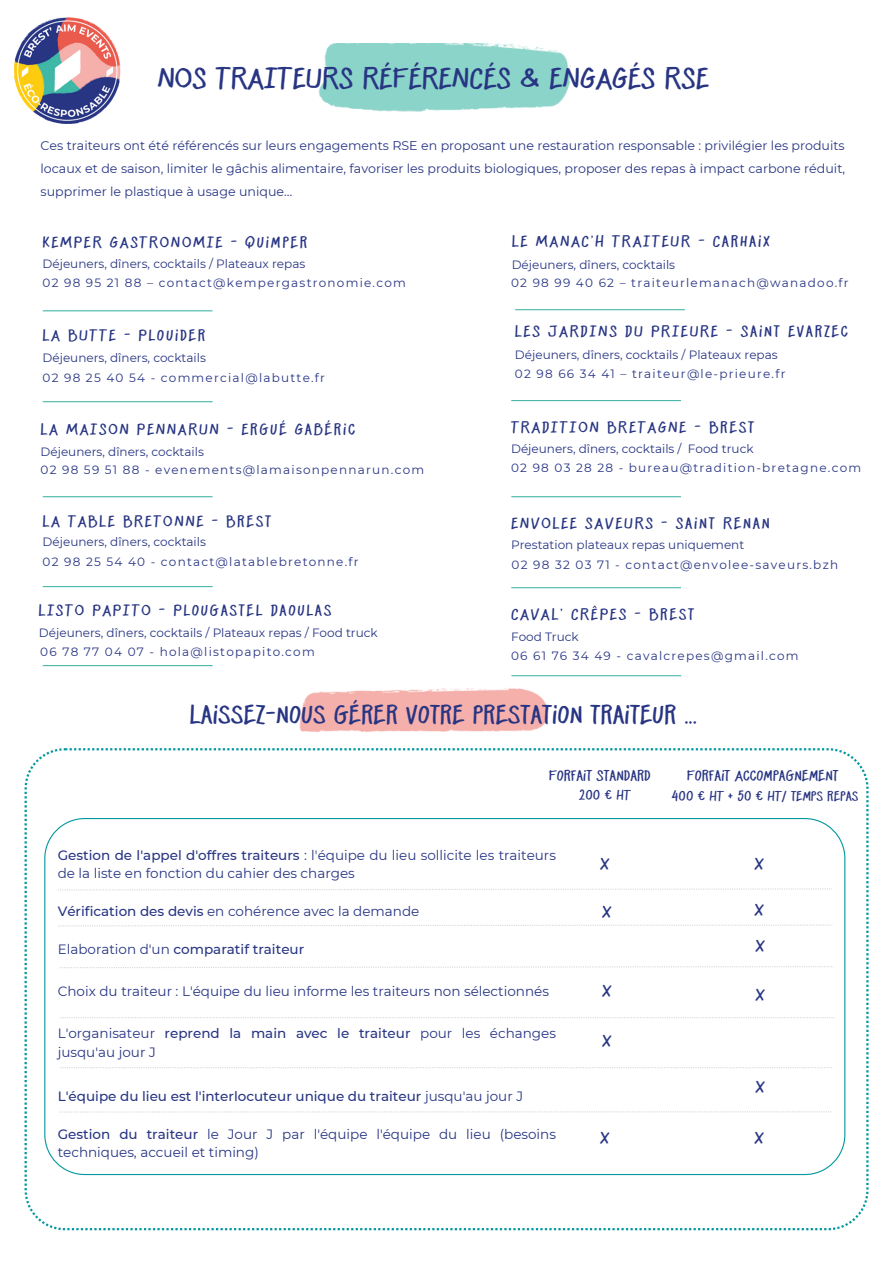
<style>
.page{position:relative;width:894px;height:1264px;background:#fff}
.page>*{position:absolute;margin:0;border:0;box-sizing:border-box;transform-origin:0 0}
.t1{font:30.9px "Trial Party";color:#283583}
.t2{font:27px "Trial Party";color:#283583}
.t3{font:18px "Trial Party";color:#283583}
.t4{font:16.5px "Trial Party";letter-spacing:.1em;color:#283583}
.t5{font:15.6px "Trial Party";color:#283583}
.t6{font:14.1px "Trial Party";color:#283583}
.t7{font:13.5px/18.9px "Montserrat";color:#283583}
.t8{font:500 13.5px "Montserrat";color:#283583}
.t9{font:12.6px/23.1px "Montserrat";color:#283583;text-align:justify}
.t10{font:12px "Montserrat";letter-spacing:.1em;color:#283583}
.t11{font:12px "Montserrat";color:#283583}
.s1{font-weight:500}
.s2{font-weight:400}
</style>
<div class="page">
<img style="left:318px;top:43px;width:253px;height:69px">
<hr style="left:43px;top:401px;width:169px;height:1px;background:#49b8a7">
<hr style="left:43px;top:496px;width:169px;height:1px;background:#49b8a7">
<hr style="left:43px;top:310px;width:169px;height:1px;background:#49b8a7">
<hr style="left:43px;top:586px;width:169px;height:1px;background:#49b8a7">
<hr style="left:511px;top:400px;width:169px;height:1px;background:#49b8a7">
<hr style="left:511px;top:496px;width:169px;height:1px;background:#49b8a7">
<hr style="left:515px;top:309px;width:169px;height:1px;background:#49b8a7">
<hr style="left:511px;top:587px;width:169px;height:1px;background:#49b8a7">
<hr style="left:43px;top:665px;width:169px;height:1px;background:#49b8a7">
<img style="left:14px;top:18px;width:106px;height:106px">
<svg style="left:25px;top:748px;width:843px;height:482px"></svg>
<svg style="left:44px;top:818px;width:801px;height:357px"></svg>
<hr style="left:511px;top:675px;width:169px;height:1px;background:#49b8a7">
<img style="left:299px;top:676px;width:257px;height:56px">
<svg style="left:58px;top:888px;width:773px;height:2px"></svg>
<svg style="left:58px;top:924px;width:774px;height:2px"></svg>
<svg style="left:60px;top:966px;width:773px;height:2px"></svg>
<svg style="left:60px;top:1017px;width:774px;height:1px"></svg>
<svg style="left:60px;top:1067px;width:772px;height:1px"></svg>
<svg style="left:60px;top:1111px;width:772px;height:1px"></svg>
<p class="t1" style="left:157px;top:64px;width:553px">NOS TRAITEURS RÉFÉRENCÉS &amp; ENGAGÉS RSE</p>
<p class="t9" style="left:41px;top:134px;width:805px">Ces traiteurs ont été référencés sur leurs engagements RSE en proposant une restauration responsable : privilégier les produits locaux et de saison, limiter le gâchis alimentaire, favoriser les produits biologiques, proposer des repas à impact carbone réduit, supprimer le plastique à usage unique…</p>
<p class="t4" style="left:42px;top:235px;width:266px">KEMPER GASTRONOMIE - QUIMPER</p>
<p class="t11" style="left:42px;top:256px;width:264px">Déjeuners, dîners, cocktails / Plateaux repas</p>
<p class="t10" style="left:42px;top:276px;width:365px">02 98 95 21 88 – contact@kempergastronomie.com</p>
<p class="t4" style="left:42px;top:328px;width:164px">LA BUTTE - PLOUIDER</p>
<p class="t11" style="left:42px;top:351px;width:165px">Déjeuners, dîners, cocktails</p>
<p class="t10" style="left:42px;top:370px;width:284px">02 98 25 40 54 - commercial@labutte.fr</p>
<p class="t4" style="left:41px;top:422px;width:316px">LA MAISON PENNARUN - ERGUÉ GABÉRIC</p>
<p class="t11" style="left:41px;top:444px;width:165px">Déjeuners, dîners, cocktails</p>
<p class="t10" style="left:41px;top:462px;width:385px">02 98 59 51 88 - evenements@lamaisonpennarun.com</p>
<p class="t4" style="left:43px;top:513px;width:230px">LA TABLE BRETONNE - BREST</p>
<p class="t11" style="left:43px;top:534px;width:165px">Déjeuners, dîners, cocktails</p>
<p class="t10" style="left:43px;top:554px;width:317px">02 98 25 54 40 - contact@latablebretonne.fr</p>
<p class="t4" style="left:511px;top:234px;width:260px">LE MANAC'H TRAITEUR - CARHAIX</p>
<p class="t11" style="left:511px;top:257px;width:165px">Déjeuners, dîners, cocktails</p>
<p class="t10" style="left:511px;top:276px;width:339px">02 98 99 40 62 – traiteurlemanach@wanadoo.fr</p>
<p class="t4" style="left:515px;top:324px;width:334px">LES JARDINS DU PRIEURE - SAINT EVARZEC</p>
<p class="t11" style="left:515px;top:347px;width:264px">Déjeuners, dîners, cocktails / Plateaux repas</p>
<p class="t10" style="left:515px;top:366px;width:272px">02 98 66 34 41 – traiteur@le-prieure.fr</p>
<p class="t4" style="left:511px;top:420px;width:244px">TRADITION BRETAGNE - BREST</p>
<p class="t11" style="left:511px;top:442px;width:244px">Déjeuners, dîners, cocktails / Food truck</p>
<p class="t10" style="left:511px;top:460px;width:351px">02 98 03 28 28 - bureau@tradition-bretagne.com</p>
<p class="t4" style="left:511px;top:515px;width:260px">ENVOLEE SAVEURS - SAINT RENAN</p>
<p class="t11" style="left:511px;top:537px;width:235px">Prestation plateaux repas uniquement</p>
<p class="t10" style="left:511px;top:557px;width:328px">02 98 32 03 71 - contact@envolee-saveurs.bzh</p>
<p class="t4" style="left:38px;top:603px;width:294px">LISTO PAPITO - PLOUGASTEL DAOULAS</p>
<p class="t11" style="left:39px;top:625px;width:340px">Déjeuners, dîners, cocktails / Plateaux repas / Food truck</p>
<p class="t10" style="left:40px;top:644px;width:276px">06 78 77 04 07 - hola@listopapito.com</p>
<p class="t4" style="left:511px;top:606px;width:184px">CAVAL' CRÊPES - BREST</p>
<p class="t10" style="left:511px;top:648px;width:289px">06 61 76 34 49 - cavalcrepes@gmail.com</p>
<p class="t2" style="left:189px;top:703px;width:509px">LAISSEZ-NOUS GÉRER VOTRE PRESTATION TRAITEUR ...</p>
<p class="t11" style="left:511px;top:629px;width:69px">Food Truck</p>
<p class="t5" style="left:548px;top:768px;width:104px">FORFAIT STANDARD</p>
<p class="t5" style="left:686px;top:768px;width:153px">FORFAIT ACCOMPAGNEMENT</p>
<p class="t6" style="left:578px;top:789px;width:53px">200 € HT</p>
<p class="t6" style="left:671px;top:790px;width:188px">400 € HT + 50 € HT/ TEMPS REPAS</p>
<p class="t7" style="left:58px;top:845px;width:499px"><span class="s1">Gestion de l'appel d'offres traiteurs</span> : l'équipe du lieu sollicite les traiteurs de la liste en fonction du cahier des charges</p>
<p class="t7" style="left:58px;top:902px;width:363px"><span class="s1">Vérification des devis</span> en cohérence avec la demande</p>
<p class="t8" style="left:58px;top:941px;width:248px"><span class="s2">Elaboration d'un</span> comparatif traiteur</p>
<p class="t7" style="left:58px;top:981px;width:492px">Choix du traiteur : L'équipe du lieu informe les traiteurs non sélectionnés</p>
<p class="t7" style="left:58px;top:1023px;width:499px">L'organisateur <span class="s1">reprend la main avec le traiteur</span> pour les échanges jusqu'au jour J</p>
<p class="t8" style="left:58px;top:1087px;width:467px">L'équipe du lieu est l'interlocuteur unique du traiteur <span class="s2">jusqu'au jour J</span></p>
<p class="t7" style="left:58px;top:1124px;width:499px"><span class="s1">Gestion du traiteur</span> le Jour J par l'équipe l'équipe du lieu (besoins techniques, accueil et timing)</p>
<p class="t3" style="left:600px;top:856px;width:11px">X</p>
<p class="t3" style="left:602px;top:904px;width:11px">X</p>
<p class="t3" style="left:602px;top:983px;width:11px">X</p>
<p class="t3" style="left:602px;top:1032px;width:11px">X</p>
<p class="t3" style="left:600px;top:1130px;width:11px">X</p>
<p class="t3" style="left:754px;top:856px;width:11px">X</p>
<p class="t3" style="left:754px;top:902px;width:11px">X</p>
<p class="t3" style="left:755px;top:938px;width:11px">X</p>
<p class="t3" style="left:755px;top:986px;width:11px">X</p>
<p class="t3" style="left:755px;top:1079px;width:11px">X</p>
<p class="t3" style="left:754px;top:1130px;width:11px">X</p>
</div>
